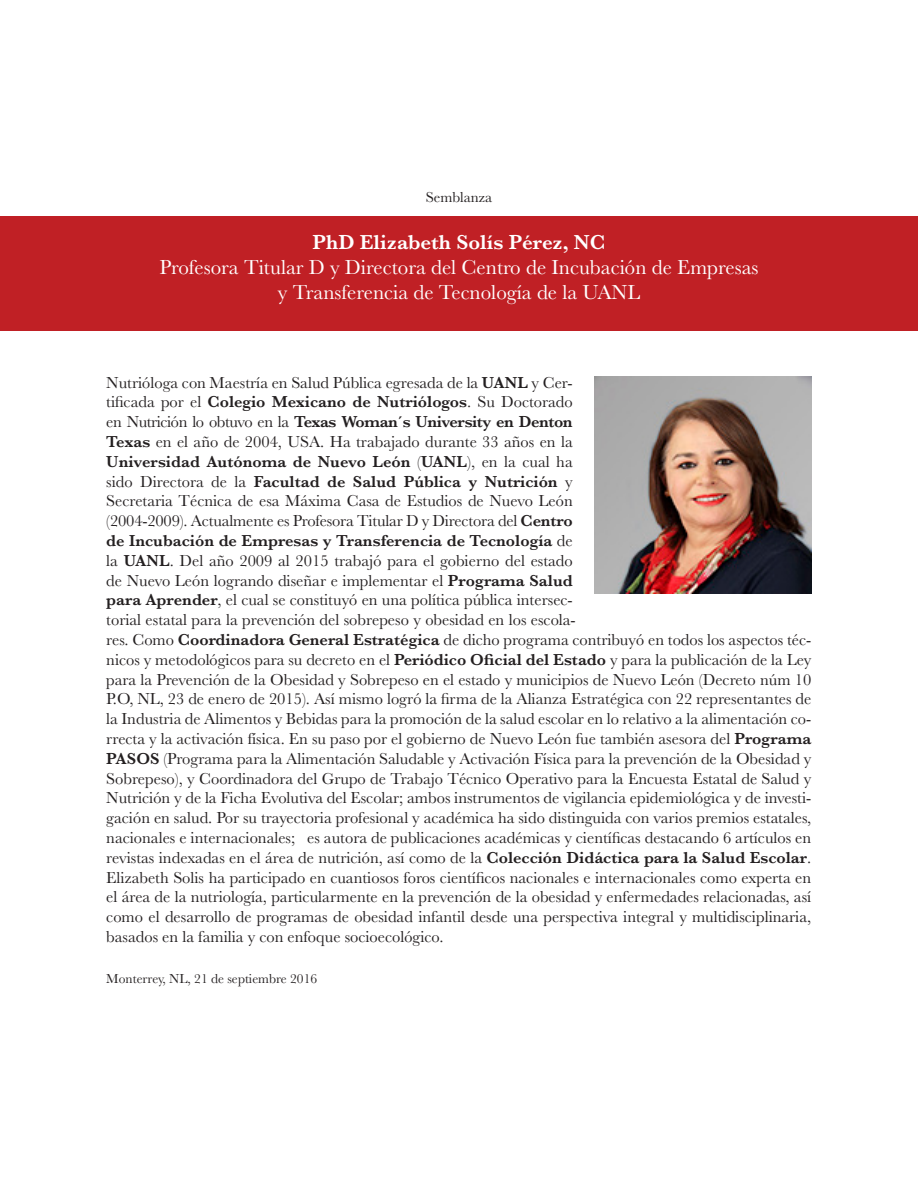
<style>
.page{position:relative;width:918px;height:1188px;background:#fff}
.page>*{position:absolute;margin:0;border:0;box-sizing:border-box;transform-origin:0 0}
.t1{font:21px "Baskerville";color:#fff}
.t2{font:600 21px "Baskerville";color:#fff}
.t3{font:16.5px/19.8px "Baskerville";color:#231f20}
.t4{font:15px "Baskerville";color:#231f20}
.t5{font:13.5px "Baskerville";color:#231f20}
.s1{font-weight:600}
</style>
<div class="page">
<img style="left:594px;top:376px;width:218px;height:218px">
<div style="left:1px;top:217px;width:917px;height:114px;background:#c02025"></div>
<p class="t4" style="left:426px;top:188px;width:68px">Semblanza</p>
<p class="t2" style="left:313px;top:227px;width:294px">PhD Elizabeth Solís Pérez, NC</p>
<p class="t1" style="left:159px;top:254px;width:601px">Profesora Titular D y Directora del Centro de Incubación de Empresas</p>
<p class="t1" style="left:278px;top:279px;width:364px">y Transferencia de Tecnología de la UANL</p>
<p class="t3" style="left:106px;top:373px;width:707px">Nutrióloga con Maestría en Salud Pública egresada de la <span class="s1">UANL</span> y Cer-<br>tificada por el <span class="s1">Colegio Mexicano de Nutriólogos</span>. Su Doctorado<br>en Nutrición lo obtuvo en la <span class="s1">Texas Woman´s University en Denton<br>Texas</span> en el año de 2004, USA. Ha trabajado durante 33 años en la<br><span class="s1">Universidad Autónoma de Nuevo León</span> (<span class="s1">UANL</span>), en la cual ha<br>sido Directora de la <span class="s1">Facultad de Salud Pública y Nutrición</span> y<br>Secretaria Técnica de esa Máxima Casa de Estudios de Nuevo León<br>(2004-2009). Actualmente es Profesora Titular D y Directora del <span class="s1">Centro<br>de Incubación de Empresas y Transferencia de Tecnología</span> de<br>la <span class="s1">UANL</span>. Del año 2009 al 2015 trabajó para el gobierno del estado<br>de Nuevo León logrando diseñar e implementar el <span class="s1">Programa Salud<br>para Aprender</span>, el cual se constituyó en una política pública intersec-<br>torial estatal para la prevención del sobrepeso y obesidad en los escola-<br>res. Como <span class="s1">Coordinadora General Estratégica</span> de dicho programa contribuyó en todos los aspectos téc&shy;nicos y metodológicos para su decreto en el <span class="s1">Periódico Oficial del Estado</span> y para la publicación de la Ley para la Prevención de la Obesidad y Sobrepeso en el estado y municipios de Nuevo León (Decreto núm 10<br>P.O, NL, 23 de enero de 2015). Así mismo logró la firma de la Alianza Estratégica con 22 representantes de la Industria de Alimentos y Bebidas para la promoción de la salud escolar en lo relativo a la alimentación co&shy;rrecta y la activación física. En su paso por el gobierno de Nuevo León fue también asesora del <span class="s1">Programa PASOS</span> (Programa para la Alimentación Saludable y Activación Física para la prevención de la Obesidad y Sobrepeso), y Coordinadora del Grupo de Trabajo Técnico Operativo para la Encuesta Estatal de Salud y Nutrición y de la Ficha Evolutiva del Escolar; ambos instrumentos de vigilancia epidemiológica y de investi&shy;gación en salud. Por su trayectoria profesional y académica ha sido distinguida con varios premios estatales, nacionales e internacionales; es autora de publicaciones académicas y científicas destacando 6 artículos en revistas indexadas en el área de nutrición, así como de la <span class="s1">Colección Didáctica para la Salud Escolar</span>.<br>Elizabeth Solis ha participado en cuantiosos foros científicos nacionales e internacionales como experta en el área de la nutriología, particularmente en la prevención de la obesidad y enfermedades relacionadas, así como el desarrollo de programas de obesidad infantil desde una perspectiva integral y multidisciplinaria, basados en la familia y con enfoque socioecológico.</p>
<p class="t5" style="left:106px;top:970px;width:212px">Monterrey, NL, 21 de septiembre 2016</p>
</div>
